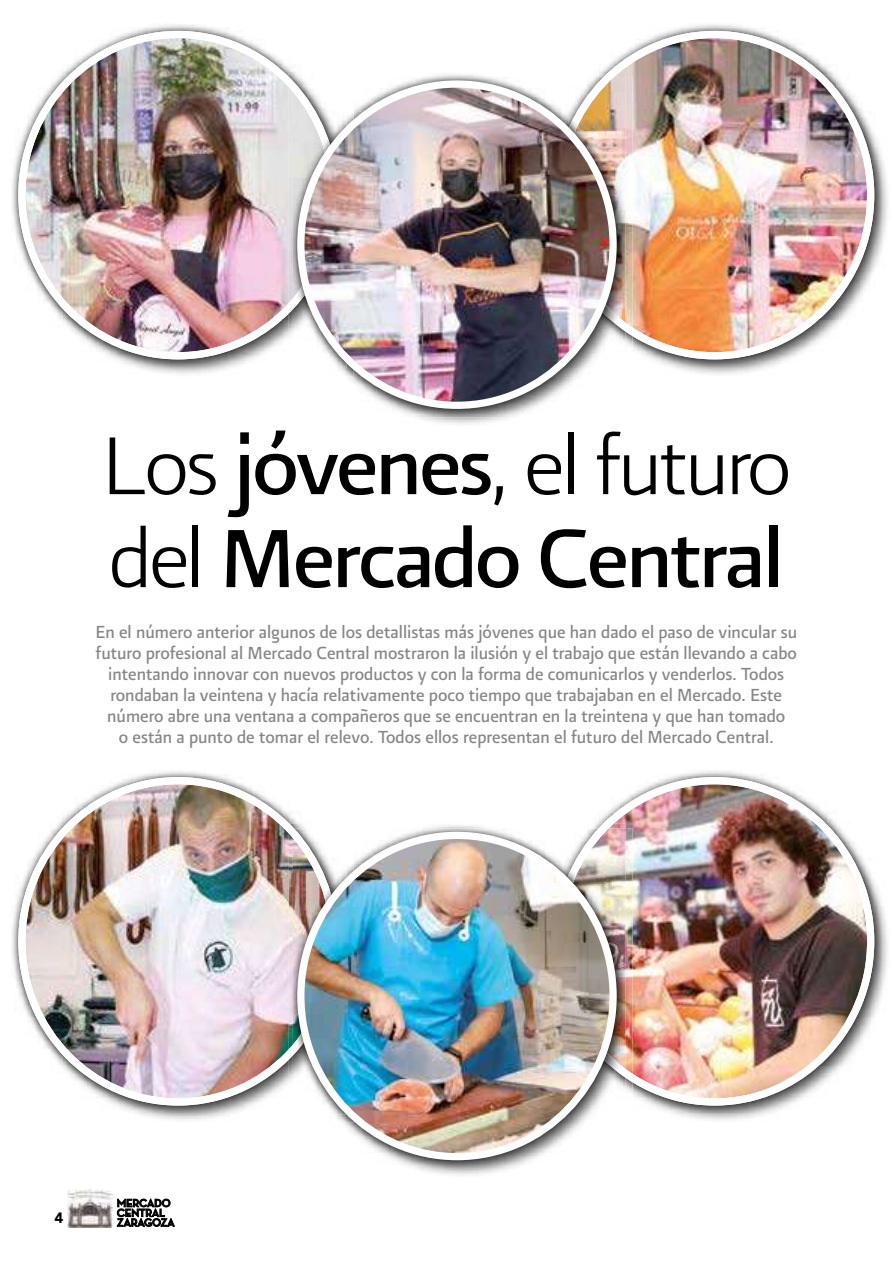
<style>
.page{position:relative;width:893px;height:1263px;background:#fff}
.page>*{position:absolute;margin:0;border:0;box-sizing:border-box;transform-origin:0 0}
.t1{font:99px "Presidencia Fina";color:#000}
.t2{font:99px "Presidencia Base";letter-spacing:-.03em;color:#000}
.t3{font:21px/21px "Presidencia Base";color:#878787;text-align:center;scale:.95 1}
.t4{font:900 15px "Avenir";color:#000}
.t5{font:700 11.25px/9.8px "Neutra Disp";color:#000}
.s1{font-family:"Presidencia Base"}
.s2{font-family:"Presidencia Fina"}
</style>
<div class="page">
<svg style="left:117px;top:1198px;width:58px;height:29px"></svg>
<img style="left:68px;top:1190px;width:45px;height:38px">
<img style="left:12px;top:171px;width:2px;height:48px">
<img style="left:118px;top:359px;width:133px;height:9px">
<img style="left:14px;top:149px;width:4px;height:93px">
<img style="left:18px;top:31px;width:283px;height:328px">
<img style="left:12px;top:918px;width:2px;height:47px">
<img style="left:117px;top:1105px;width:135px;height:9px">
<img style="left:14px;top:895px;width:4px;height:93px">
<img style="left:18px;top:777px;width:283px;height:328px">
<img style="left:677px;top:164px;width:211px;height:211px">
<img style="left:654px;top:320px;width:229px;height:48px">
<img style="left:874px;top:271px;width:9px;height:49px">
<img style="left:874px;top:134px;width:9px;height:137px">
<img style="left:595px;top:31px;width:279px;height:328px">
<img style="left:677px;top:910px;width:211px;height:211px">
<img style="left:653px;top:1066px;width:230px;height:48px">
<img style="left:874px;top:1017px;width:9px;height:49px">
<img style="left:874px;top:881px;width:9px;height:136px">
<img style="left:595px;top:777px;width:279px;height:328px">
<img style="left:625px;top:336px;width:8px;height:23px">
<img style="left:625px;top:77px;width:8px;height:245px">
<img style="left:625px;top:322px;width:8px;height:14px">
<img style="left:289px;top:72px;width:12px;height:287px">
<img style="left:289px;top:77px;width:4px;height:236px">
<img style="left:595px;top:72px;width:8px;height:5px">
<svg style="left:620px;top:72px;width:5px;height:5px"></svg>
<img style="left:603px;top:72px;width:17px;height:5px">
<img style="left:384px;top:405px;width:157px;height:13px">
<img style="left:293px;top:77px;width:11px;height:282px">
<img style="left:293px;top:81px;width:13px;height:228px">
<img style="left:613px;top:331px;width:12px;height:28px">
<img style="left:588px;top:77px;width:37px;height:254px">
<img style="left:301px;top:84px;width:312px;height:321px">
<div style="left:297px;top:80px;width:320px;height:329px;border:7px solid #fff;border-radius:50%"></div>
<img style="left:625px;top:1082px;width:8px;height:23px">
<img style="left:625px;top:828px;width:8px;height:241px">
<svg style="left:625px;top:1069px;width:8px;height:13px"></svg>
<img style="left:289px;top:823px;width:15px;height:282px">
<img style="left:289px;top:823px;width:5px;height:237px">
<img style="left:593px;top:823px;width:5px;height:5px">
<img style="left:614px;top:823px;width:11px;height:5px">
<img style="left:598px;top:823px;width:16px;height:5px">
<img style="left:385px;top:1157px;width:155px;height:12px">
<img style="left:293px;top:1055px;width:8px;height:50px">
<img style="left:293px;top:828px;width:16px;height:227px">
<img style="left:613px;top:1077px;width:12px;height:28px">
<img style="left:585px;top:828px;width:40px;height:249px">
<img style="left:301px;top:835px;width:312px;height:322px">
<div style="left:297px;top:832px;width:320px;height:328px;border:7px solid #fff;border-radius:50%"></div>
<h1 class="t1" style="left:101px;top:411px;width:692px">Los <span class="s1">jóvenes</span>, el futuro</h1>
<h1 class="t2" style="left:109px;top:502px;width:676px"><span class="s2">del</span> Mercado Central</h1>
<p class="t3" style="left:95px;top:621px;width:740px">En el número anterior algunos de los detallistas más jóvenes que han dado el paso de vincular su futuro profesional al Mercado Central mostraron la ilusión y el trabajo que están llevando a cabo intentando innovar con nuevos productos y con la forma de comunicarlos y venderlos. Todos rondaban la veintena y hacía relativamente poco tiempo que trabajaban en el Mercado. Este número abre una ventana a compañeros que se encuentran en la treintena y que han tomado<br>o están a punto de tomar el relevo. Todos ellos representan el futuro del Mercado Central.</p>
<p class="t4" style="left:54px;top:1205px;width:10px">4</p>
<p class="t5" style="left:117px;top:1198px;width:59px">MERCADO<br>CENTRAL<br>ZARAGOZA</p>
</div>
